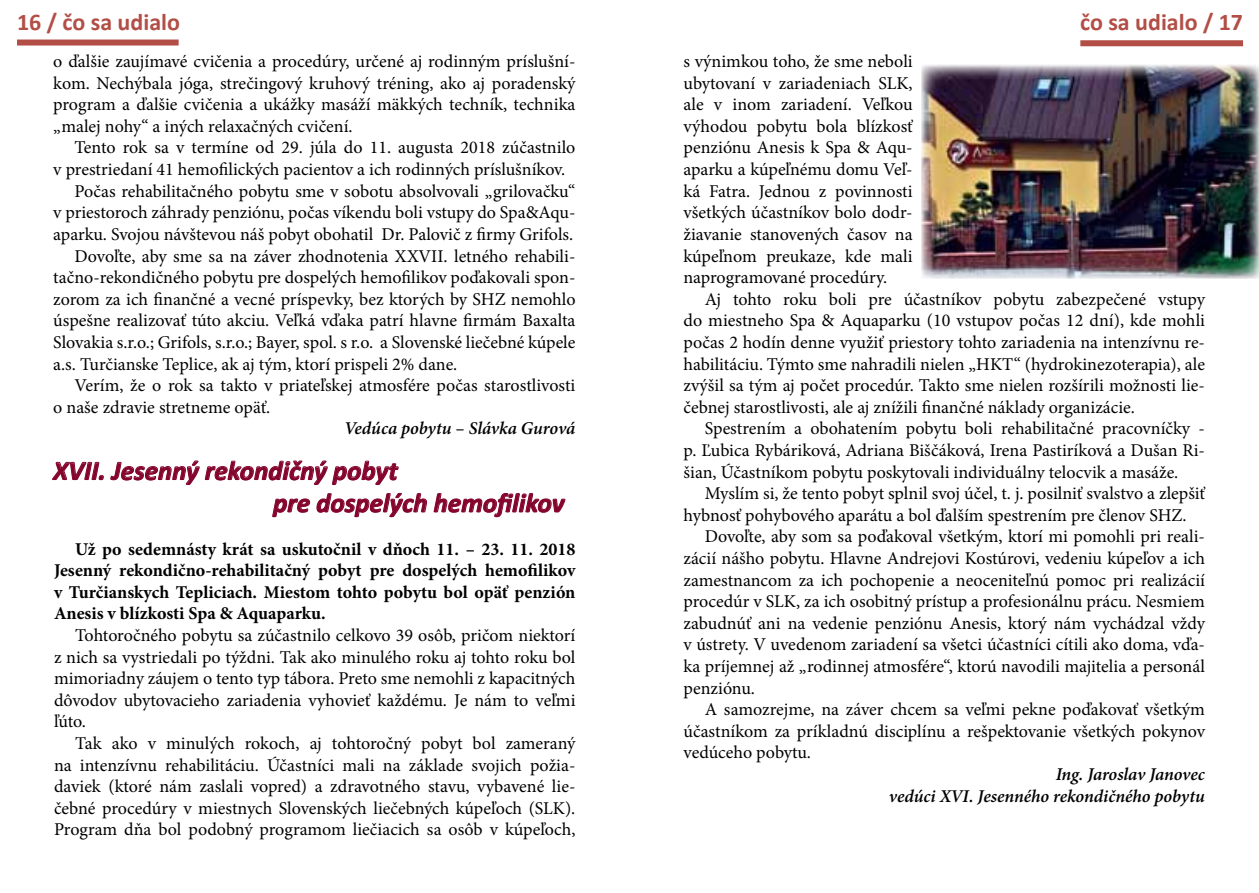
<style>
.page{position:relative;width:1259px;height:893px;background:#fff}
.page>*{position:absolute;margin:0;border:0;box-sizing:border-box;transform-origin:0 0}
.t1{font:italic 700 27px/32.4px "Calibri";color:#84042c}
.t2{font:700 24px "Calibri";color:#b24e46}
.t3{font:18px/21.6px "Minion Pro";color:#000;text-align:justify}
.t4{font:700 18px/21.6px "Minion Pro";color:#000;text-align:justify}
.t5{font:italic 600 18px/21.6px "Minion Pro";letter-spacing:-.005em;color:#000;text-align:right}
</style>
<div class="page">
<svg style="left:17px;top:39px;width:162px;height:7px"></svg>
<svg style="left:1080px;top:40px;width:163px;height:25px"></svg>
<svg style="left:52px;top:462px;width:52px;height:18px"></svg>
<svg style="left:110px;top:460px;width:289px;height:25px"></svg>
<svg style="left:272px;top:498px;width:38px;height:19px"></svg>
<svg style="left:316px;top:493px;width:111px;height:24px"></svg>
<svg style="left:433px;top:493px;width:132px;height:24px"></svg>
<img style="left:921px;top:65px;width:338px;height:213px">
<h2 class="t2" style="left:17px;top:6px;width:164px">16 / čo sa udialo</h2>
<h2 class="t2" style="left:1080px;top:6px;width:164px">čo sa udialo / 17</h2>
<p class="t3" style="left:53px;top:51px;width:524px">o ďalšie zaujímavé cvičenia a procedúry, určené aj rodinným príslušní&shy;kom. Nechýbala jóga, strečingový kruhový tréning, ako aj poradenský program a ďalšie cvičenia a ukážky masáží mäkkých techník, technika „malej nohy“ a iných relaxačných cvičení.</p>
<p class="t3" style="left:75px;top:137px;width:502px">Tento rok sa v termíne od 29. júla do 11. augusta 2018 zúčastnilo</p>
<p class="t3" style="left:53px;top:159px;width:513px">v prestriedaní 41 hemofilických pacientov a ich rodinných príslušníkov.</p>
<p class="t3" style="left:75px;top:180px;width:502px">Počas rehabilitačného pobytu sme v sobotu absolvovali „grilovačku“</p>
<p class="t3" style="left:53px;top:202px;width:523px">v priestoroch záhrady penziónu, počas víkendu boli vstupy do Spa&amp;Aqu-</p>
<p class="t3" style="left:53px;top:223px;width:521px">aparku. Svojou návštevou náš pobyt obohatil Dr. Palovič z firmy Grifols.</p>
<p class="t3" style="left:75px;top:245px;width:502px">Dovoľte, aby sme sa na záver zhodnotenia XXVII. letného rehabili-</p>
<p class="t3" style="left:53px;top:267px;width:523px">tačno-rekondičného pobytu pre dospelých hemofilikov poďakovali spon-</p>
<p class="t3" style="left:53px;top:288px;width:524px">zorom za ich finančné a vecné príspevky, bez ktorých by SHZ nemohlo</p>
<p class="t3" style="left:53px;top:310px;width:524px">úspešne realizovať túto akciu. Veľká vďaka patrí hlavne firmám Baxalta</p>
<p class="t3" style="left:53px;top:331px;width:523px">Slovakia s.r.o.; Grifols, s.r.o.; Bayer, spol. s r.o. a Slovenské liečebné kúpele</p>
<p class="t3" style="left:53px;top:353px;width:405px">a.s. Turčianske Teplice, ak aj tým, ktorí prispeli 2% dane.</p>
<p class="t3" style="left:75px;top:375px;width:502px">Verím, že o rok sa takto v priateľskej atmosfére počas starostlivosti</p>
<p class="t3" style="left:53px;top:396px;width:218px">o naše zdravie stretneme opäť.</p>
<p class="t5" style="left:344px;top:418px;width:233px">Vedúca pobytu – Slávka Gurová</p>
<h1 class="t1" style="left:273px;top:454px;width:293px;text-indent:-220px">XVII. Jesenný rekondičný pobyt<br>pre dospelých hemofilikov</h1>
<p class="t4" style="left:54px;top:538px;width:523px;text-indent:21px">Už po sedemnásty krát sa uskutočnil v dňoch 11. – 23. 11. 2018<br>Jesenný rekondično-rehabilitačný pobyt pre dospelých hemofilikov v Turčianskych Tepliciach. Miestom tohto pobytu bol opäť penzión Anesis v blízkosti Spa &amp; Aquaparku.</p>
<p class="t3" style="left:54px;top:624px;width:523px;text-indent:21px">Tohtoročného pobytu sa zúčastnilo celkovo 39 osôb, pričom niektorí z nich sa vystriedali po týždni. Tak ako minulého roku aj tohto roku bol mimoriadny záujem o tento typ tábora. Preto sme nemohli z kapacitných dôvodov ubytovacieho zariadenia vyhovieť každému. Je nám to veľmi ľúto.</p>
<p class="t3" style="left:54px;top:732px;width:523px;text-indent:21px">Tak ako v minulých rokoch, aj tohtoročný pobyt bol zameraný na intenzívnu rehabilitáciu. Účastníci mali na základe svojich požia&shy;daviek (ktoré nám zaslali vopred) a zdravotného stavu, vybavené lie&shy;čebné procedúry v miestnych Slovenských liečebných kúpeľoch (SLK).<br>Program dňa bol podobný programom liečiacich sa osôb v kúpeľoch,</p>
<p class="t3" style="left:683px;top:51px;width:231px">s výnimkou toho, že sme neboli ubytovaní v zariadeniach SLK, ale v inom zariadení. Veľkou výhodou pobytu bola blízkosť penziónu Anesis k Spa &amp; Aqu&shy;aparku a kúpeľnému domu Veľ&shy;ká Fatra. Jednou z povinnosti všetkých účastníkov bolo dodr&shy;žiavanie stanovených časov na kúpeľnom preukaze, kde mali naprogramované procedúry.</p>
<p class="t3" style="left:683px;top:288px;width:523px;text-indent:21px">Aj tohto roku boli pre účastníkov pobytu zabezpečené vstupy do miestneho Spa &amp; Aquaparku (10 vstupov počas 12 dní), kde mohli počas 2 hodín denne využiť priestory tohto zariadenia na intenzívnu re&shy;habilitáciu. Týmto sme nahradili nielen „HKT“ (hydrokinezoterapia), ale zvýšil sa tým aj počet procedúr. Takto sme nielen rozšírili možnosti lie&shy;čebnej starostlivosti, ale aj znížili finančné náklady organizácie.</p>
<p class="t3" style="left:683px;top:418px;width:523px;text-indent:21px">Spestrením a obohatením pobytu boli rehabilitačné pracovníčky - p. Ľubica Rybáriková, Adriana Biščáková, Irena Pastiríková a Dušan Ri&shy;šian, Účastníkom pobytu poskytovali individuálny telocvik a masáže.</p>
<p class="t3" style="left:683px;top:483px;width:523px;text-indent:21px">Myslím si, že tento pobyt splnil svoj účel, t. j. posilniť svalstvo a zlepšiť hybnosť pohybového aparátu a bol ďalším spestrením pre členov SHZ.</p>
<p class="t3" style="left:683px;top:526px;width:523px;text-indent:21px">Dovoľte, aby som sa poďakoval všetkým, ktorí mi pomohli pri reali&shy;zácií nášho pobytu. Hlavne Andrejovi Kostúrovi, vedeniu kúpeľov a ich zamestnancom za ich pochopenie a neoceniteľnú pomoc pri realizácií procedúr v SLK, za ich osobitný prístup a profesionálnu prácu. Nesmiem zabudnúť ani na vedenie penziónu Anesis, ktorý nám vychádzal vždy v ústrety. V uvedenom zariadení sa všetci účastníci cítili ako doma, vďa&shy;ka príjemnej až „rodinnej atmosfére“, ktorú navodili majitelia a personál penziónu.</p>
<p class="t3" style="left:683px;top:699px;width:523px;text-indent:21px">A samozrejme, na záver chcem sa veľmi pekne poďakovať všetkým účastníkom za príkladnú disciplínu a rešpektovanie všetkých pokynov vedúceho pobytu.</p>
<p class="t5" style="left:889px;top:763px;width:318px">Ing. Jaroslav Janovec<br>vedúci XVI. Jesenného rekondičného pobytu</p>
</div>
